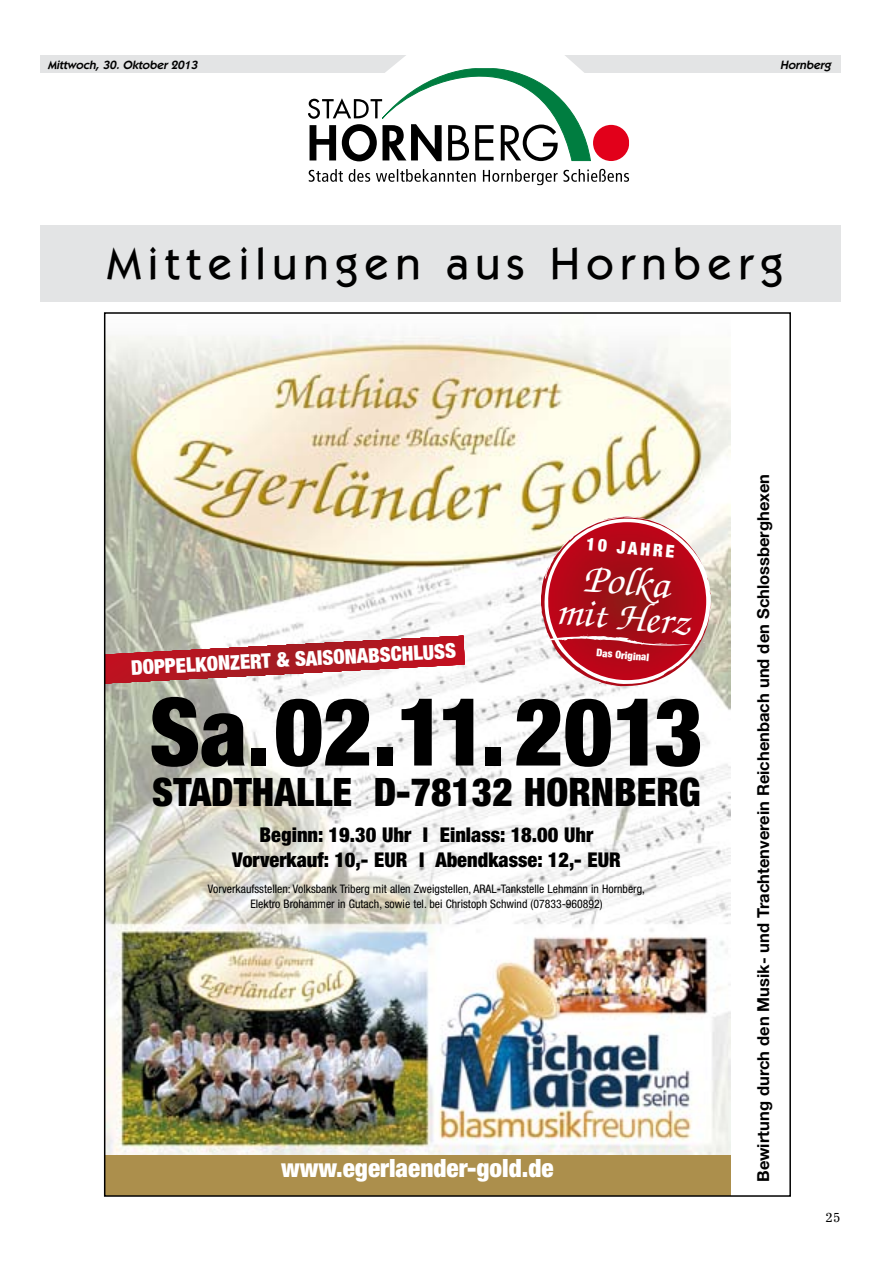
<style>
.page{position:relative;width:881px;height:1263px;background:#fff}
.page>*{position:absolute;margin:0;border:0;box-sizing:border-box;transform-origin:0 0}
.t1{font:900 condensed 94.35px "Helvetica Neue LT";color:#000}
.t2{font:500 45px "Itc Kabel";letter-spacing:.15em;color:#000}
.t3{font:italic 500 42.15px/35.1px "Zapf Chancery";color:#fff;text-align:center}
.t4{font:900 condensed 39.3px "Helvetica Neue LT";color:#000}
.t5{font:900 condensed 25.2px "Helvetica Neue LT";color:#fff}
.t6{font:900 condensed 20.4px/25.5px "Helvetica Neue LT";color:#000;text-align:center}
.t7{font:900 condensed 20.4px "Helvetica Neue LT";color:#fff}
.t8{font:900 condensed 17.55px "Helvetica Neue LT";color:#fff}
.t9{font:700 16.5px "Helvetica Neue";color:#000}
.t10{font:13.5px "Excelsior";color:#000}
.t11{font:italic 600 12px "Itc Kabel";color:#000}
.t12{font:condensed 11.7px/15.3px "Helvetica Neue LT";color:#000;text-align:center}
.t13{font:900 condensed 10.5px "Helvetica Neue LT";color:#fff}
</style>
<div class="page">
<div style="left:40px;top:55px;width:800px;height:17px;background:#e3e4e5"></div>
<div style="left:40px;top:225px;width:800px;height:77px;background:#e3e4e5"></div>
<svg style="left:274px;top:55px;width:387px;height:131px"></svg>
<div style="left:592px;top:125px;width:37px;height:36px;background:#e2001a;border-radius:50%"></div>
<svg style="left:308px;top:169px;width:249px;height:16px"></svg>
<svg style="left:563px;top:169px;width:66px;height:13px"></svg>
<svg style="left:308px;top:68px;width:283px;height:93px"></svg>
<img style="left:107px;top:331px;width:623px;height:824px">
<div style="left:105px;top:1155px;width:625px;height:41px;background:#ac8f4c"></div>
<svg style="left:538px;top:513px;width:176px;height:176px"></svg>
<svg style="left:107px;top:636px;width:357px;height:47px"></svg>
<div style="left:251px;top:748px;width:15px;height:18px;background:#000"></div>
<p class="t11" style="left:48px;top:58px;width:153px">Mittwoch, 30. Oktober 2013</p>
<p class="t11" style="left:779px;top:58px;width:55px">Hornberg</p>
<h2 class="t2" style="left:107px;top:237px;width:677px">Mitteilungen aus Hornberg</h2>
<h3 class="t7" style="left:130px;top:655px;width:327px;rotate:-3deg">DOPPELKONZERT &amp; SAISONABSCHLUSS</h3>
<h3 class="t8" style="left:587px;top:533px;width:90px;rotate:5deg">10 JAHRE</h3>
<h3 class="t3" style="left:560px;top:559px;width:135px;rotate:5deg">Polka mit Herz</h3>
<p class="t13" style="left:596px;top:646px;width:54px;rotate:5deg">Das Original</p>
<h1 class="t1" style="left:149px;top:674px;width:555px">Sa 02.11.2013</h1>
<h3 class="t4" style="left:152px;top:768px;width:549px">STADTHALLE D-78132 HORNBERG</h3>
<h3 class="t6" style="left:232px;top:822px;width:390px">Beginn: 19.30 Uhr I Einlass: 18.00 Uhr<br>Vorverkauf: 10,- EUR I Abendkasse: 12,- EUR</h3>
<p class="t12" style="left:208px;top:881px;width:438px">Vorverkaufsstellen: Volksbank Triberg mit allen Zweigstellen, ARAL-Tankstelle Lehmann in Hornberg,<br>Elektro Brohammer in Gutach, sowie tel. bei Christoph Schwind (07833-960892)</p>
<h3 class="t5" style="left:281px;top:1153px;width:274px">www.egerlaender-gold.de</h3>
<h3 class="t9" style="left:752px;top:1182px;width:710px;rotate:-90deg">Bewirtung durch den Musik- und Trachtenverein Reichenbach und den Schlossberghexen</h3>
<p class="t10" style="left:825px;top:1209px;width:17px">25</p>
</div>
